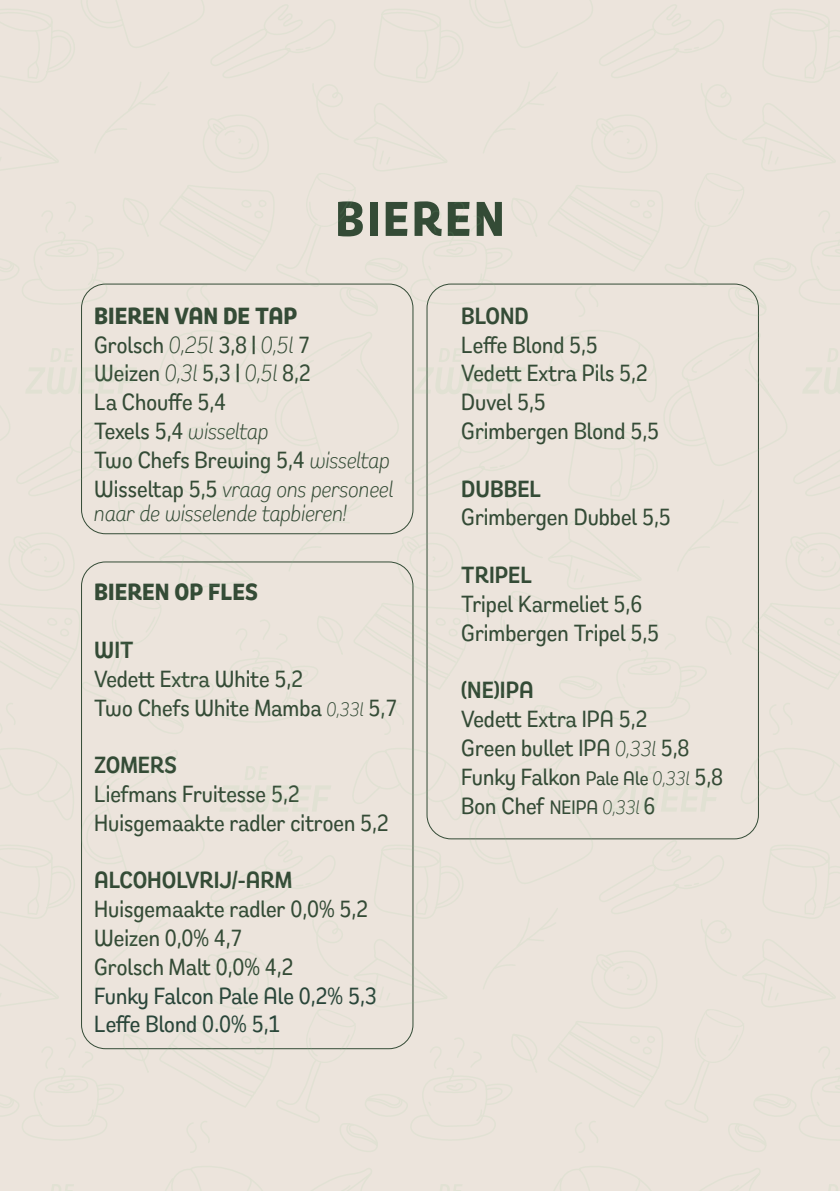
<style>
.page{position:relative;width:840px;height:1191px;background:#fff}
.page>*{position:absolute;margin:0;border:0;box-sizing:border-box;transform-origin:0 0}
.t1{font:700 50px "Remora Sans W1";letter-spacing:.05em;color:#344b36}
.t2{font:500 24px/28.8px "Remora Sans W1";color:#344b36}
.t3{font:600 24px "Remora Sans W1";color:#344b36}
.t4{font:500 24px "Remora Sans W1";color:#294539}
.t5{font:700 24px "Remora Sans W1";color:#344b36}
.t6{font:italic 300 24px "Remora Sans W1";color:#344b36}
.s1{font-weight:300;font-style:italic}
.s2{font-weight:600}
.s3{font-weight:300;font-style:italic;font-size:20px}
.s4{font-weight:300;font-style:italic;font-size:22px}
.s5{font-size:20px}
</style>
<div class="page">
<div style="left:0;top:0;width:839px;height:1191px;background:#ece4dc"></div>
<p class="t1" style="left:335px;top:186px;width:171px">BIEREN</p>
<p class="t5" style="left:94px;top:300px;width:205px">BIEREN VAN DE TAP</p>
<p class="t2" style="left:94px;top:329px;width:217px">Grolsch <span class="s1">0,25l</span> 3,8 <span class="s2">|</span> <span class="s1">0,5l</span> 7</p>
<p class="t2" style="left:94px;top:358px;width:218px">Weizen <span class="s1">0,3l</span> 5,3 <span class="s2">|</span> <span class="s1">0,5l</span> 8,2</p>
<p class="t2" style="left:94px;top:387px;width:133px">La Chouffe 5,4</p>
<p class="t2" style="left:94px;top:416px;width:176px">Texels 5,4 <span class="s1">wisseltap</span></p>
<p class="t2" style="left:94px;top:445px;width:300px">Two Chefs Brewing 5,4 <span class="s1">wisseltap<br></span>Wisseltap 5,5 <span class="s1">vraag ons personeel</span></p>
<p class="t6" style="left:94px;top:497px;width:254px">naar de wisselende tapbieren!</p>
<p class="t5" style="left:94px;top:576px;width:165px">BIEREN OP FLES</p>
<p class="t3" style="left:94px;top:634px;width:41px">WIT</p>
<p class="t2" style="left:94px;top:663px;width:210px">Vedett Extra White 5,2</p>
<p class="t2" style="left:94px;top:692px;width:304px">Two Chefs White Mamba <span class="s3">0,33l</span> 5,7</p>
<p class="t3" style="left:94px;top:749px;width:84px">ZOMERS</p>
<p class="t2" style="left:94px;top:779px;width:207px">Liefmans Fruitesse 5,2</p>
<p class="t2" style="left:94px;top:807px;width:296px">Huisgemaakte radler citroen 5,2</p>
<p class="t3" style="left:94px;top:864px;width:199px">ALCOHOLVRIJ/-ARM</p>
<p class="t2" style="left:94px;top:894px;width:275px">Huisgemaakte radler 0,0% 5,2</p>
<p class="t2" style="left:94px;top:923px;width:150px">Weizen 0,0% 4,7</p>
<p class="t2" style="left:94px;top:951px;width:201px">Grolsch Malt 0,0% 4,2</p>
<p class="t4" style="left:94px;top:980px;width:284px">Funky Falcon Pale Ale 0,2% 5,3</p>
<p class="t4" style="left:94px;top:1009px;width:187px">Leffe Blond 0.0% 5,1</p>
<p class="t3" style="left:461px;top:300px;width:69px">BLOND</p>
<p class="t2" style="left:461px;top:329px;width:138px">Leffe Blond 5,5</p>
<p class="t2" style="left:461px;top:358px;width:188px">Vedett Extra Pils 5,2</p>
<p class="t2" style="left:461px;top:387px;width:86px">Duvel 5,5</p>
<p class="t2" style="left:461px;top:416px;width:199px">Grimbergen Blond 5,5</p>
<p class="t3" style="left:461px;top:473px;width:82px">DUBBEL</p>
<p class="t2" style="left:461px;top:502px;width:211px">Grimbergen Dubbel 5,5</p>
<p class="t3" style="left:461px;top:559px;width:72px">TRIPEL</p>
<p class="t2" style="left:461px;top:589px;width:182px">Tripel Karmeliet 5,6</p>
<p class="t2" style="left:461px;top:617px;width:199px">Grimbergen Tripel 5,5</p>
<p class="t3" style="left:461px;top:674px;width:74px">(NE)IPA</p>
<p class="t2" style="left:461px;top:704px;width:188px">Vedett Extra IPA 5,2</p>
<p class="t2" style="left:461px;top:733px;width:230px">Green bullet IPA <span class="s4">0,33l</span> 5,8</p>
<p class="t2" style="left:461px;top:761px;width:263px">Funky Falkon <span class="s5">Pale Ale</span> <span class="s3">0,33l</span> 5,8</p>
<p class="t2" style="left:461px;top:790px;width:196px">Bon Chef <span class="s5">NEIPA</span> <span class="s3">0,33l</span> 6</p>
</div>
